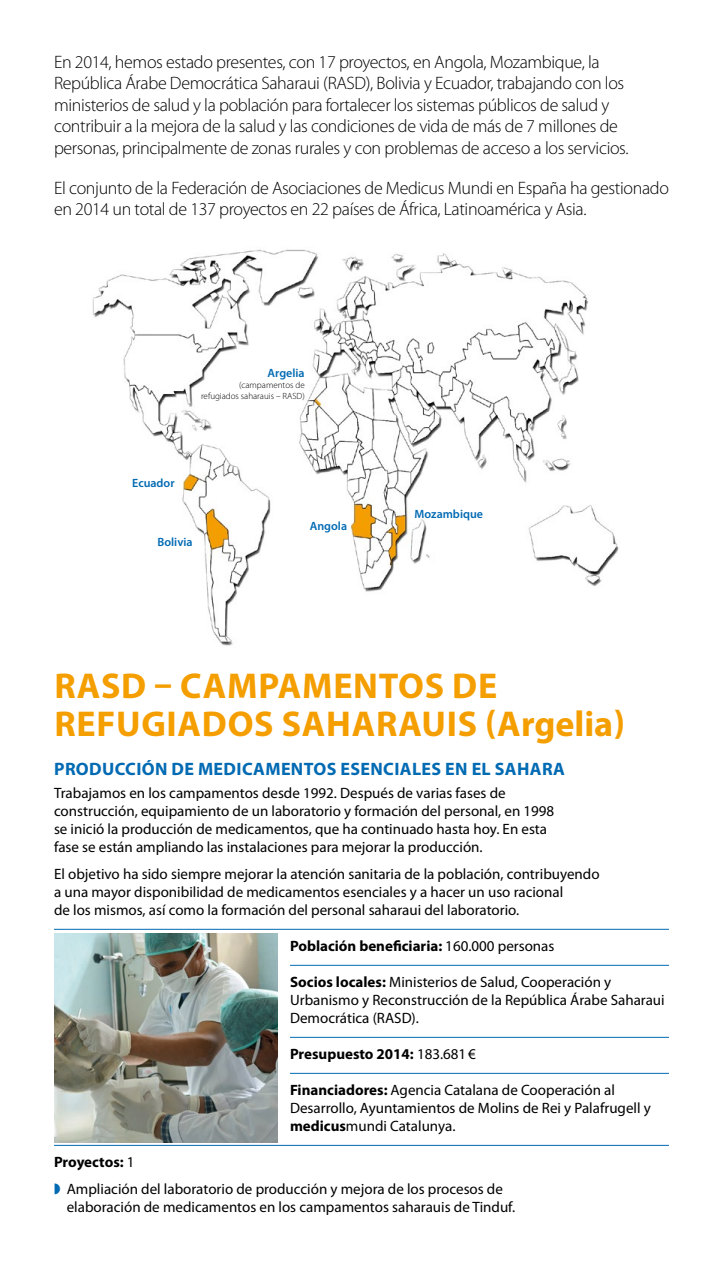
<style>
.page{position:relative;width:723px;height:1276px;background:#fff}
.page>*{position:absolute;margin:0;border:0;box-sizing:border-box;transform-origin:0 0}
.t1{font:700 36px/37.8px "Myriad Pro";letter-spacing:.02em;color:#f49e00}
.t2{font:300 18px/21.6px "Myriad Pro";letter-spacing:-.02em;color:#000}
.t3{font:700 18px "Myriad Pro";letter-spacing:.02em;color:#006ab3}
.t4{font:15px/18px "Myriad Pro";color:#000}
.t5{font:700 15px "Myriad Pro";color:#000}
.t6{font:600 12px "Myriad Pro";color:#006ab3}
.t7{font:300 9px/10.8px "Myriad Pro";color:#000;text-align:right}
.s1{font-weight:400}
.s2{font-weight:700}
.s3{color:#006ab3}
</style>
<div class="page">
<img style="left:92px;top:249px;width:527px;height:397px">
<hr style="left:54px;top:929px;width:615px;height:1px;background:#006ab3">
<hr style="left:290px;top:965px;width:379px;height:1px;background:#006ab3">
<hr style="left:290px;top:1037px;width:379px;height:1px;background:#006ab3">
<hr style="left:290px;top:1073px;width:379px;height:1px;background:#006ab3">
<hr style="left:54px;top:1145px;width:615px;height:1px;background:#006ab3">
<img style="left:54px;top:933px;width:223px;height:210px">
<p class="t2" style="left:54px;top:51px;width:576px">En 2014, hemos estado presentes, con 17 proyectos, en Angola, Mozambique, la República Árabe Democrática Saharaui (RASD), Bolivia y Ecuador, trabajando con los ministerios de salud y la población para fortalecer los sistemas públicos de salud y contribuir a la mejora de la salud y las condiciones de vida de más de 7 millones de personas, principalmente de zonas rurales y con problemas de acceso a los servicios.</p>
<p class="t2" style="left:54px;top:177px;width:616px">El conjunto de la Federación de Asociaciones de Medicus Mundi en España ha gestionado en 2014 un total de 137 proyectos en 22 países de África, Latinoamérica y Asia.</p>
<p class="t6" style="left:268px;top:366px;width:39px">Argelia</p>
<p class="t7" style="left:201px;top:379px;width:105px">(campamentos de refugiados saharauis – RASD)</p>
<p class="t6" style="left:132px;top:476px;width:44px">Ecuador</p>
<p class="t6" style="left:157px;top:535px;width:37px">Bolivia</p>
<p class="t6" style="left:310px;top:519px;width:39px">Angola</p>
<p class="t6" style="left:415px;top:507px;width:70px">Mozambique</p>
<h1 class="t1" style="left:54px;top:667px;width:572px">RASD – CAMPAMENTOS DE<br>REFUGIADOS SAHARAUIS (Argelia)</h1>
<p class="t3" style="left:54px;top:759px;width:512px">PRODUCCIÓN DE MEDICAMENTOS ESENCIALES EN EL SAHARA</p>
<p class="t4" style="left:54px;top:784px;width:502px">Trabajamos en los campamentos desde 1992. Después de varias fases de construcción, equipamiento de un laboratorio y formación del personal, en 1998 se inició la producción de medicamentos, que ha continuado hasta hoy. En esta fase se están ampliando las instalaciones para mejorar la producción.</p>
<p class="t4" style="left:54px;top:865px;width:547px">El objetivo ha sido siempre mejorar la atención sanitaria de la población, contribuyendo a una mayor disponibilidad de medicamentos esenciales y a hacer un uso racional<br>de los mismos, así como la formación del personal saharaui del laboratorio.</p>
<p class="t5" style="left:290px;top:937px;width:266px">Población beneficiaria: <span class="s1">160.000 personas</span></p>
<p class="t4" style="left:290px;top:973px;width:376px"><span class="s2">Socios locales:</span> Ministerios de Salud, Cooperación y<br>Urbanismo y Reconstrucción de la República Árabe Saharaui<br>Democrática (RASD).</p>
<p class="t5" style="left:290px;top:1045px;width:187px">Presupuesto 2014: <span class="s1">183.681€</span></p>
<p class="t4" style="left:290px;top:1081px;width:362px"><span class="s2">Financiadores:</span> Agencia Catalana de Cooperación al<br>Desarrollo, Ayuntamientos de Molins de Rei y Palafrugell y <span class="s2">medicus</span>mundi Catalunya.</p>
<p class="t4" style="left:54px;top:1148px;width:450px;line-height:27px"><span class="s2">Proyectos:</span> 1<br><span class="s3">◗</span> Ampliación del laboratorio de producción y mejora de los procesos de</p>
<p class="t4" style="left:67px;top:1198px;width:450px">elaboración de medicamentos en los campamentos saharauis de Tinduf.</p>
</div>
